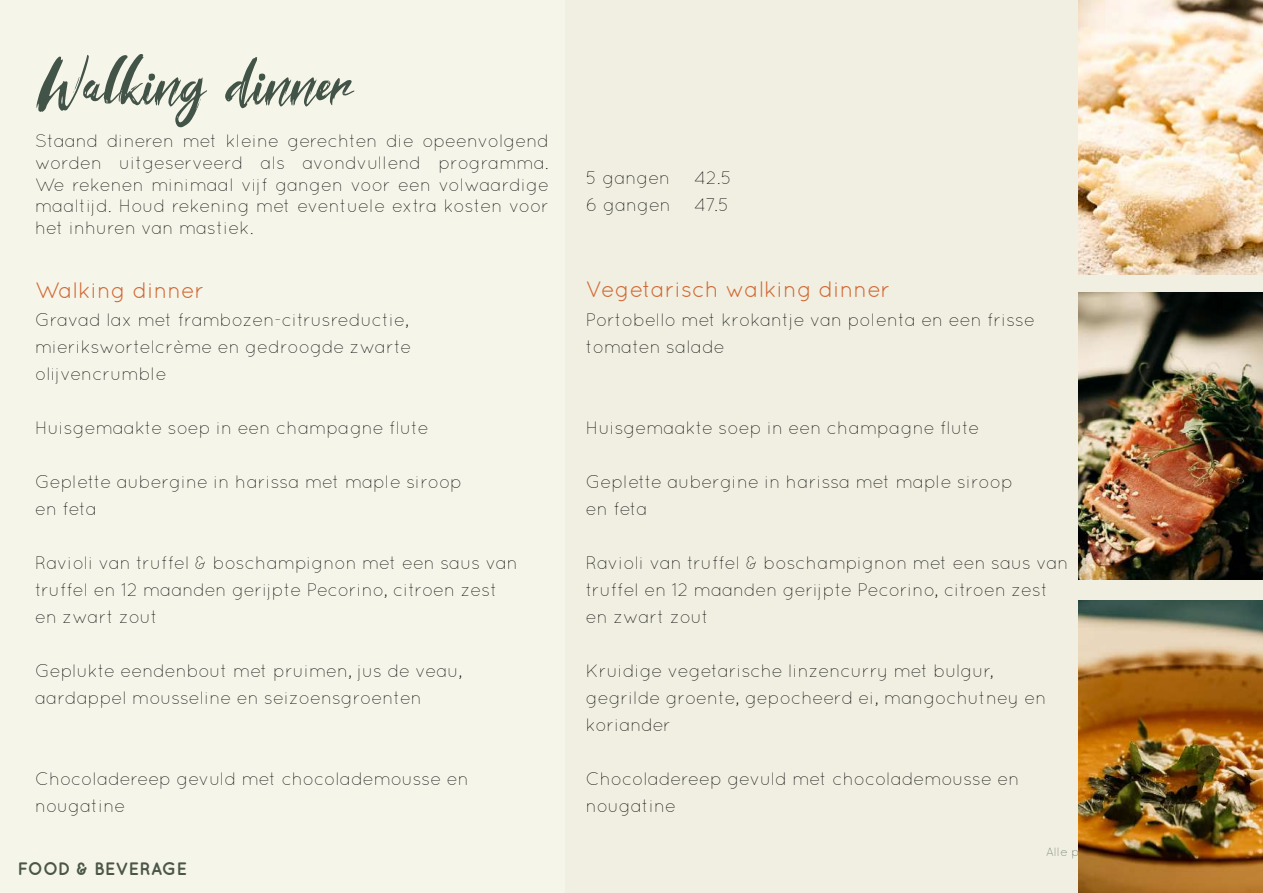
<style>
.page{position:relative;width:1263px;height:893px;background:#f6f5e9}
.page>*{position:absolute;margin:0;border:0;box-sizing:border-box;transform-origin:0 0}
.t1{font:75px "Striverx";color:#425348}
.t2{font:22.5px "Quicksand";color:#d16732}
.t3{font:300 18px/27px "Quicksand";color:#000}
.t4{font:700 18px "Quicksand";letter-spacing:-.005em;color:#4a5648}
</style>
<div class="page">
<div style="left:565px;top:0;width:698px;height:893px;background:#f0efe1"></div>
<img style="left:1078px;top:0;width:185px;height:274px">
<img style="left:1078px;top:292px;width:185px;height:288px">
<img style="left:1078px;top:600px;width:185px;height:293px">
<h1 class="t1" style="left:37px;top:38px;width:318px">Walking dinner</h1>
<p class="t3" style="left:35px;top:130px;width:515px;line-height:21.6px;text-align:justify">Staand dineren met kleine gerechten die opeenvolgend worden uitgeserveerd als avondvullend programma.<br>We rekenen minimaal vijf gangen voor een volwaardige maaltijd. Houd rekening met eventuele extra kosten voor het inhuren van mastiek.</p>
<p class="t2" style="left:35px;top:277px;width:171px">Walking dinner</p>
<p class="t3" style="left:35px;top:306px;width:378px">Gravad lax met frambozen-citrusreductie, mierikswortelcrème en gedroogde zwarte olijvencrumble</p>
<p class="t3" style="left:35px;top:414px;width:395px">Huisgemaakte soep in een champagne flute</p>
<p class="t3" style="left:35px;top:468px;width:429px">Geplette aubergine in harissa met maple siroop en feta</p>
<p class="t3" style="left:35px;top:549px;width:484px">Ravioli van truffel &amp; boschampignon met een saus van truffel en 12 maanden gerijpte Pecorino, citroen zest en zwart zout</p>
<p class="t3" style="left:35px;top:657px;width:429px">Geplukte eendenbout met pruimen, jus de veau, aardappel mousseline en seizoensgroenten</p>
<p class="t3" style="left:35px;top:765px;width:435px">Chocoladereep gevuld met chocolademousse en nougatine</p>
<p class="t4" style="left:17px;top:858px;width:171px">FOOD &amp; BEVERAGE</p>
<p class="t3" style="left:586px;top:164px;width:86px">5 gangen</p>
<p class="t3" style="left:694px;top:164px;width:39px">42.5</p>
<p class="t3" style="left:586px;top:191px;width:86px">6 gangen</p>
<p class="t3" style="left:694px;top:191px;width:37px">47.5</p>
<p class="t2" style="left:586px;top:276px;width:306px">Vegetarisch walking dinner</p>
<p class="t3" style="left:586px;top:307px;width:451px">Portobello met krokantje van polenta en een frisse tomaten salade</p>
<p class="t3" style="left:586px;top:415px;width:395px">Huisgemaakte soep in een champagne flute</p>
<p class="t3" style="left:586px;top:469px;width:429px">Geplette aubergine in harissa met maple siroop en feta</p>
<p class="t3" style="left:586px;top:550px;width:484px">Ravioli van truffel &amp; boschampignon met een saus van truffel en 12 maanden gerijpte Pecorino, citroen zest en zwart zout</p>
<p class="t3" style="left:586px;top:658px;width:462px">Kruidige vegetarische linzencurry met bulgur, gegrilde groente, gepocheerd ei, mangochutney en koriander</p>
<p class="t3" style="left:586px;top:766px;width:435px">Chocoladereep gevuld met chocolademousse en nougatine</p>
</div>
